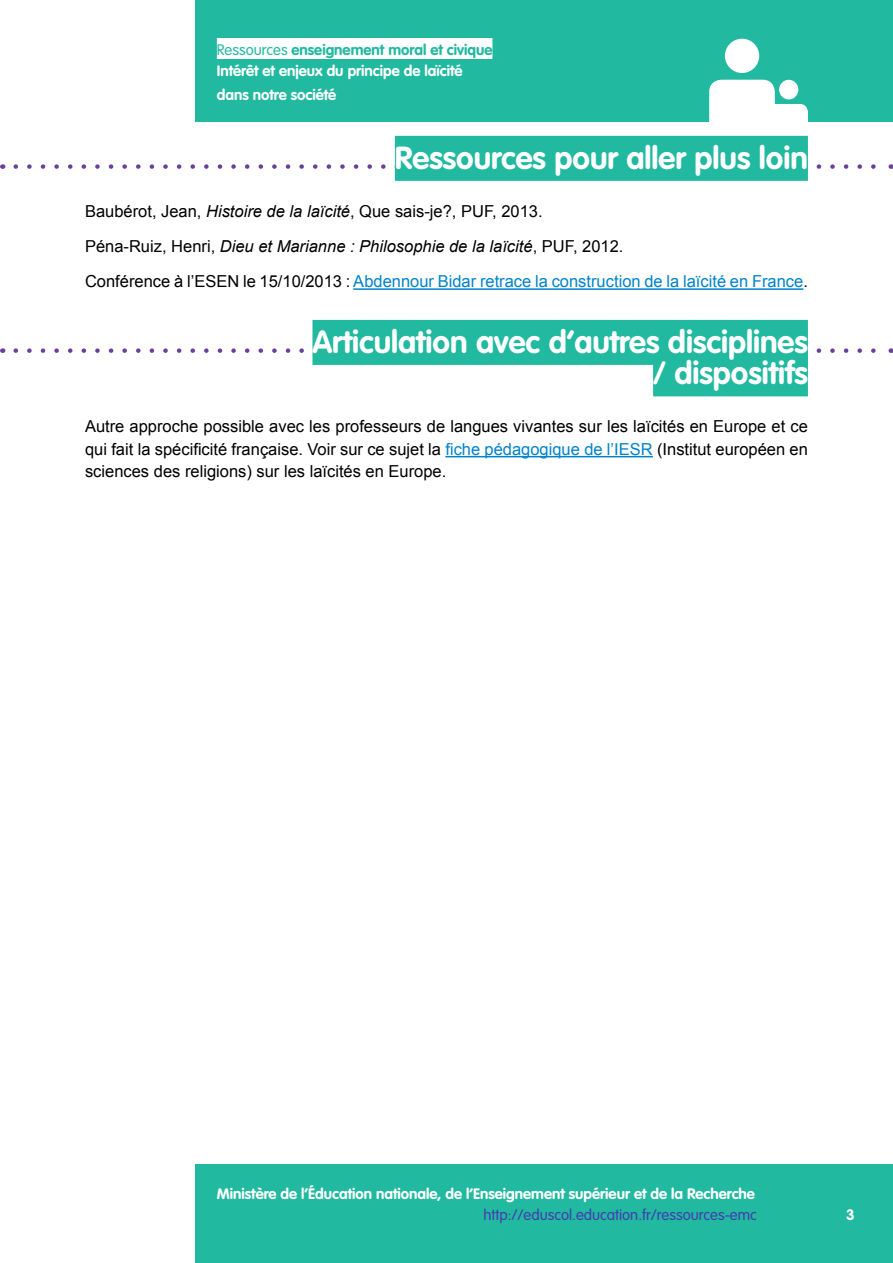
<style>
.page{position:relative;width:893px;height:1263px;background:#fff}
.page>*{position:absolute;margin:0;border:0;box-sizing:border-box;transform-origin:0 0}
.t1{font:700 31.5px/31.5px "VAG Rounded Std";color:#fff;text-align:right}
.t2{font:16.5px/35.2px "Arial";color:#000}
.t3{font:700 15px/21px "VAG Rounded Std";color:#fff}
.t4{font:300 15px "VAG Rounded Std";color:#443bb4}
.s1{font-weight:300;color:#21b99f}
.s2{color:#21b99f}
.s3{font-style:italic}
.s4{color:#0083c9}
</style>
<div class="page">
<div style="left:196px;top:0;width:697px;height:122px;background:#21b99f"></div>
<div style="left:779px;top:80px;width:19px;height:19px;background:#fff;border-radius:50%"></div>
<div style="left:709px;top:80px;width:66px;height:86px;background:#fff;border-radius:12px"></div>
<div style="left:758px;top:104px;width:50px;height:62px;background:#fff;border-radius:8px"></div>
<div style="left:725px;top:39px;width:34px;height:34px;background:#fff;border-radius:50%"></div>
<div style="left:217px;top:38px;width:275px;height:21px;background:#fff"></div>
<div style="left:196px;top:1164px;width:697px;height:99px;background:#21b99f"></div>
<svg style="left:16px;top:164px;width:860px;height:5px"></svg>
<div style="left:395px;top:136px;width:413px;height:45px;background:#21b99f"></div>
<hr style="left:353px;top:288px;width:450px;height:2px;background:#0083c9">
<svg style="left:16px;top:348px;width:860px;height:5px"></svg>
<div style="left:312px;top:320px;width:496px;height:45px;background:#21b99f"></div>
<div style="left:653px;top:351px;width:155px;height:45px;background:#21b99f"></div>
<hr style="left:445px;top:456px;width:208px;height:1px;background:#0083c9">
<p class="t3" style="left:217px;top:39px;width:277px"><span class="s1">Ressources</span> <span class="s2">enseignement moral et civique<br></span>Intérêt et enjeux du principe de laïcité</p>
<p class="t3" style="left:217px;top:84px;width:121px">dans notre société</p>
<h1 class="t1" style="left:395px;top:143px;width:414px">Ressources pour aller plus loin</h1>
<p class="t2" style="left:85px;top:194px;width:724px">Baubérot, Jean, <span class="s3">Histoire de la laïcité</span>, Que sais-je?, PUF, 2013.<br>Péna-Ruiz, Henri, <span class="s3">Dieu et Marianne : Philosophie de la laïcité</span>, PUF, 2012.<br>Conférence à l’ESEN le 15/10/2013 : <span class="s4">Abdennour Bidar retrace la construction de la laïcité en France</span>.</p>
<h1 class="t1" style="left:312px;top:327px;width:497px">Articulation avec d’autres disciplines / dispositifs</h1>
<p class="t2" style="left:85px;top:416px;width:724px;line-height:22.5px;text-align:justify">Autre approche possible avec les professeurs de langues vivantes sur les laïcités en Europe et ce qui fait la spécificité française. Voir sur ce sujet la <span class="s4">fiche pédagogique de l’IESR</span> (Institut européen en sciences des religions) sur les laïcités en Europe.</p>
<p class="t3" style="left:217px;top:1184px;width:540px">Ministère de l’Éducation nationale, de l’Enseignement supérieur et de la Recherche</p>
<p class="t4" style="left:483px;top:1206px;width:275px">http://eduscol.education.fr/ressources-emc</p>
<p class="t3" style="left:846px;top:1204px;width:10px">3</p>
</div>
